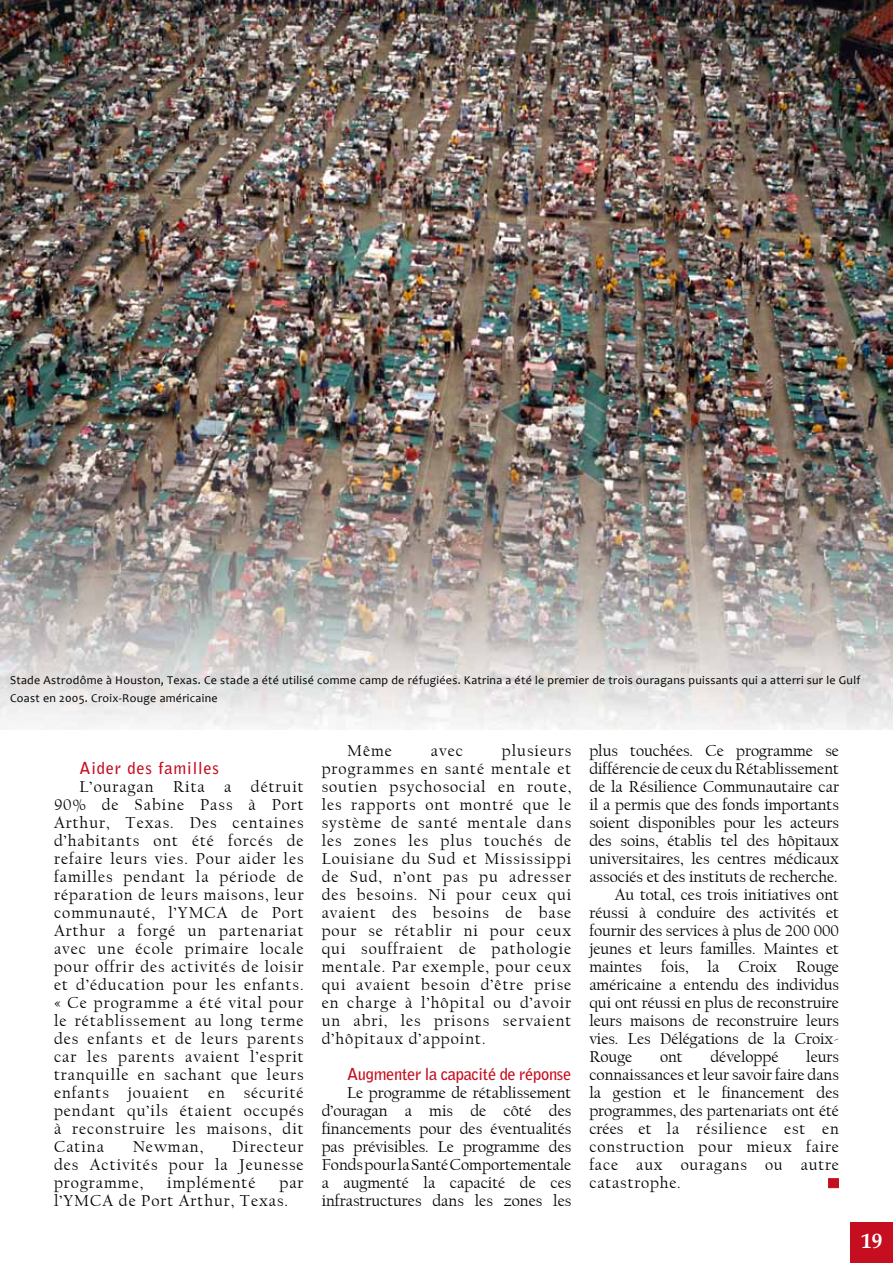
<style>
.page{position:relative;width:893px;height:1263px;background:#fff}
.page>*{position:absolute;margin:0;border:0;box-sizing:border-box;transform-origin:0 0}
.t1{font:700 21px "Book Antiqua";color:#fff}
.t2{font:16.5px/18px "Californian FB";color:#000;text-align:justify}
.t3{font:16.5px/18px "Californian FB";letter-spacing:.06em;color:#000}
.t4{font:700 16.5px "Bell Gothic Std";letter-spacing:-.02em;color:#c50e1f}
.t5{font:700 16.5px "Bell Gothic Std";letter-spacing:.05em;color:#c50e1f}
.t6{font:12px/18px "Candara";letter-spacing:.025em;color:#000}
</style>
<div class="page">
<div style="left:828px;top:1178px;width:11px;height:10px;background:#c50e1f;border:1px solid #c50e1f"></div>
<div style="left:851px;top:1222px;width:42px;height:41px;background:#c50e1f"></div>
<img style="left:0;top:0;width:893px;height:729px">
<p class="t6" style="left:10px;top:671px;width:852px">Stade Astrodôme à Houston, Texas. Ce stade a été utilisé comme camp de réfugiées. Katrina a été le premier de trois ouragans puissants qui a atterri sur le Gulf<br>Coast en 2005. Croix-Rouge américaine</p>
<p class="t5" style="left:80px;top:758px;width:141px">Aider des familles</p>
<p class="t2" style="left:54px;top:778px;width:251px;text-indent:25px">L’ouragan Rita a détruit 90% de Sabine Pass à Port Arthur, Texas. Des centaines d’habitants ont été forcés de refaire leurs vies. Pour aider les familles pendant la période de réparation de leurs maisons, leur communauté, l’YMCA de Port Arthur a forgé un partenariat avec une école primaire locale pour offrir des activités de loisir et d’éducation pour les enfants. « Ce programme a été vital pour le rétablissement au long terme des enfants et de leurs parents car les parents avaient l’esprit tranquille en sachant que leurs enfants jouaient en sécurité pendant qu’ils étaient occupés à reconstruire les maisons, dit Catina</p>
<p class="t2" style="left:54px;top:1138px;width:251px;text-indent:178px">Directeur des Activités pour la Jeunesse programme,</p>
<p class="t2" style="left:133px;top:1138px;width:72px">Newman,</p>
<p class="t3" style="left:167px;top:1174px;width:90px">implémenté</p>
<p class="t3" style="left:54px;top:1174px;width:251px;text-indent:225px">par l’YMCA de Port Arthur, Texas.</p>
<p class="t2" style="left:322px;top:742px;width:251px;text-indent:180px">plusieurs programmes en santé mentale et soutien psychosocial en route, les rapports ont montré que le système de santé mentale dans les zones les plus touchés de Louisiane du Sud et Mississippi de Sud, n’ont pas pu adresser des besoins. Ni pour ceux qui avaient des besoins de base pour se rétablir ni pour ceux qui souffraient de pathologie mentale. Par exemple, pour ceux qui avaient besoin d’être prise en charge à l’hôpital ou d’avoir un abri, les prisons servaient d’hôpitaux d’appoint.</p>
<p class="t4" style="left:347px;top:1064px;width:226px">Augmenter la capacité de réponse</p>
<p class="t2" style="left:322px;top:1084px;width:251px;text-indent:25px">Le programme de rétablissement d’ouragan a mis de côté des financements pour des éventualités pas prévisibles. Le programme des Fonds pour la Santé Comportementale a augmenté la capacité de ces infrastructures dans les zones les</p>
<p class="t2" style="left:347px;top:742px;width:46px">Même</p>
<p class="t2" style="left:431px;top:742px;width:34px">avec</p>
<p class="t2" style="left:589px;top:742px;width:251px">plus touchées. Ce programme se</p>
<p class="t2" style="left:589px;top:760px;width:251px">différencie de ceux du Rétablissement</p>
<p class="t2" style="left:589px;top:778px;width:251px">de la Résilience Communautaire car</p>
<p class="t2" style="left:589px;top:796px;width:251px">il a permis que des fonds importants</p>
<p class="t2" style="left:589px;top:814px;width:251px">soient disponibles pour les acteurs</p>
<p class="t2" style="left:589px;top:832px;width:251px">des soins, établis tel des hôpitaux</p>
<p class="t2" style="left:589px;top:850px;width:251px">universitaires, les centres médicaux</p>
<p class="t2" style="left:589px;top:868px;width:250px">associés et des instituts de recherche.</p>
<p class="t2" style="left:615px;top:886px;width:226px">Au total, ces trois initiatives ont</p>
<p class="t2" style="left:589px;top:904px;width:251px">réussi à conduire des activités et</p>
<p class="t2" style="left:589px;top:922px;width:251px">fournir des services à plus de 200 000</p>
<p class="t2" style="left:589px;top:940px;width:251px">jeunes et leurs familles. Maintes et</p>
<p class="t2" style="left:589px;top:958px;width:251px">maintes fois, la Croix Rouge</p>
<p class="t2" style="left:589px;top:976px;width:251px">américaine a entendu des individus</p>
<p class="t2" style="left:589px;top:994px;width:251px">qui ont réussi en plus de reconstruire</p>
<p class="t2" style="left:589px;top:1012px;width:251px">leurs maisons de reconstruire leurs</p>
<p class="t2" style="left:589px;top:1030px;width:251px">vies. Les Délégations de la Croix-</p>
<p class="t2" style="left:589px;top:1048px;width:44px">Rouge</p>
<p class="t2" style="left:660px;top:1048px;width:24px">ont</p>
<p class="t2" style="left:710px;top:1048px;width:69px">développé</p>
<p class="t2" style="left:589px;top:1048px;width:251px;text-indent:217px">leurs connaissances et leur savoir faire dans la gestion et le financement des programmes, des partenariats ont été crées et la résilience est en construction pour mieux faire face aux ouragans ou autre catastrophe.</p>
<p class="t1" style="left:861px;top:1226px;width:22px">19</p>
</div>
